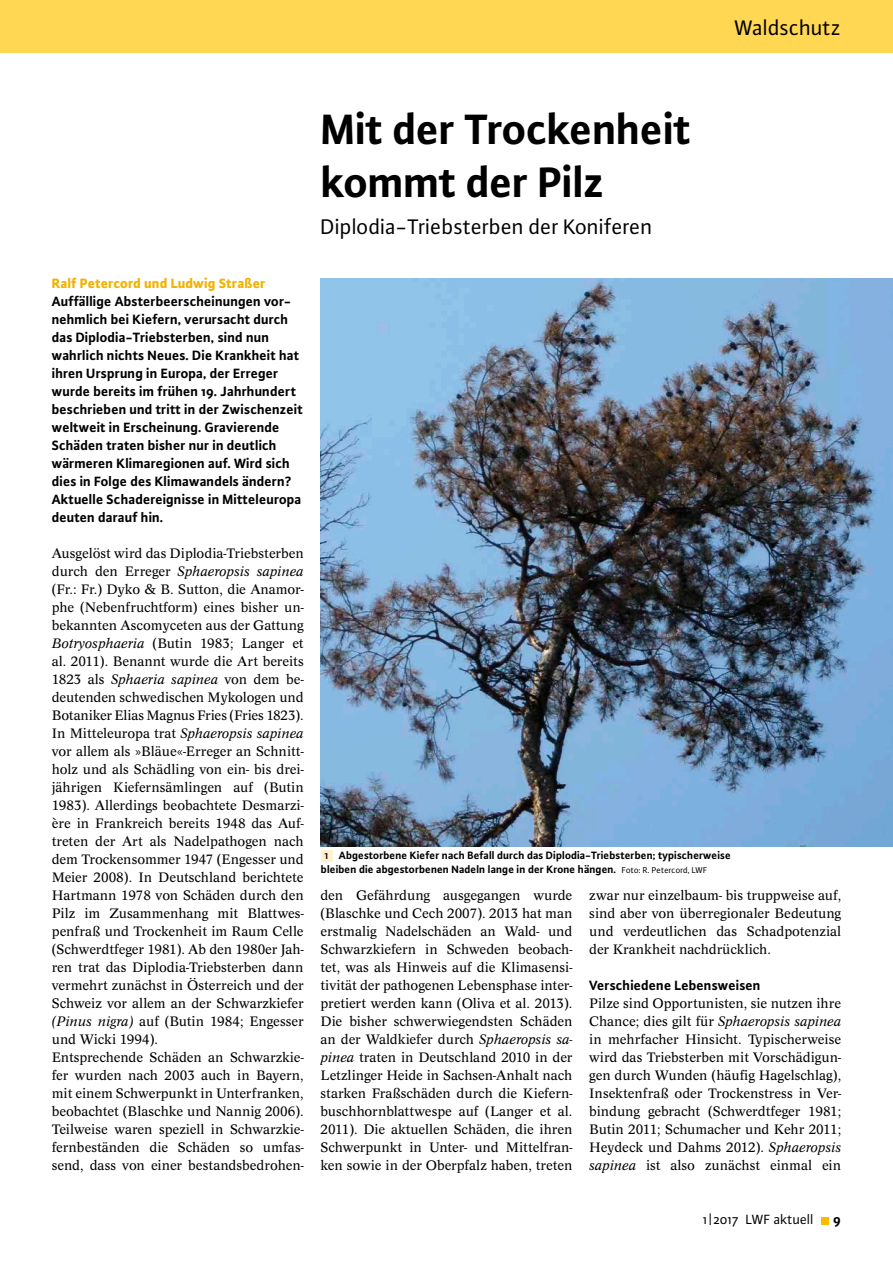
<style>
.page{position:relative;width:893px;height:1263px;background:#fff}
.page>*{position:absolute;margin:0;border:0;box-sizing:border-box;transform-origin:0 0}
.t1{font:700 45px/52.5px "Plus Sans Pro";letter-spacing:-.01em;color:#000}
.t2{font:22.5px "Plus Sans Pro";letter-spacing:-.005em;color:#000}
.t3{font:14.25px/18px "Concept";color:#000;text-align:justify}
.t4{font:700 14.25px/18px "Plus Sans Pro";color:#000}
.t5{font:800 14.25px "Plus Sans Pro";color:#f1b300}
.t6{font:14.25px "Plus Sans Pro";color:#000}
.t7{font:700 11.25px/13.5px "Plus Sans Pro";color:#000}
.s1{font-style:italic}
.s2{font-size:9px}
.s3{font-weight:400;font-size:9px}
</style>
<div class="page">
<div style="left:0;top:0;width:893px;height:53px;background:#ffd753"></div>
<div style="left:821px;top:1217px;width:7px;height:7px;background:#fbb900"></div>
<img style="left:320px;top:278px;width:573px;height:568px">
<div style="left:321px;top:850px;width:12px;height:11px;background:#fff1ce"></div>
<h2 class="t2" style="left:734px;top:12px;width:108px">Waldschutz</h2>
<p class="t5" style="left:52px;top:272px;width:215px">Ralf Petercord und Ludwig Straßer</p>
<p class="t4" style="left:52px;top:291px;width:253px">Auffällige Absterbeerscheinungen vor&shy;nehmlich bei Kiefern, verursacht durch das Diplodia-Triebsterben, sind nun wahrlich nichts Neues. Die Krankheit hat ihren Ursprung in Europa, der Erreger wurde bereits im frühen 19. Jahrhundert beschrieben und tritt in der Zwischenzeit weltweit in Erscheinung. Gravierende Schäden traten bisher nur in deutlich wärmeren Klimaregionen auf. Wird sich dies in Folge des Klimawandels ändern?<br>Aktuelle Schadereignisse in Mitteleuropa deuten darauf hin.</p>
<p class="t3" style="left:52px;top:544px;width:253px;text-align:left">Ausgelöst wird das Diplodia-Triebsterben durch den Erreger <span class="s1">Sphaeropsis sapinea </span>(Fr.: Fr.) Dyko &amp; B. Sutton, die Anamor&shy;phe (Nebenfruchtform) eines bisher un&shy;bekannten Ascomyceten aus der Gattung <span class="s1">Botryosphaeria</span> (Butin 1983; Langer et al. 2011). Benannt wurde die Art bereits 1823 als <span class="s1">Sphaeria sapinea</span> von dem be&shy;deutenden schwedischen Mykologen und Botaniker Elias Magnus Fries (Fries 1823).<br>In Mitteleuropa trat <span class="s1">Sphaeropsis sapinea </span>vor allem als »Bläue«-Erreger an Schnitt&shy;holz und als Schädling von ein- bis drei&shy;jährigen Kiefernsämlingen auf (Butin 1983). Allerdings beobachtete Desmarzi&shy;ère in Frankreich bereits 1948 das Auf&shy;treten der Art als Nadelpathogen nach dem Trockensommer 1947 (Engesser und Meier 2008). In Deutschland berichtete Hartmann 1978 von Schäden durch den Pilz im Zusammenhang mit Blattwes&shy;penfraß und Trockenheit im Raum Celle (Schwerdtfeger 1981). Ab den 1980er Jah&shy;ren trat das Diplodia-Triebsterben dann vermehrt zunächst in Österreich und der Schweiz vor allem an der Schwarzkiefer <span class="s1">(Pinus nigra)</span> auf (Butin 1984; Engesser und Wicki 1994).<br>Entsprechende Schäden an Schwarzkie&shy;fer wurden nach 2003 auch in Bayern, mit einem Schwerpunkt in Unterfranken, beobachtet (Blaschke und Nannig 2006).<br>Teilweise waren speziell in Schwarzkie&shy;fernbeständen die Schäden so umfas&shy;send, dass von einer bestandsbedrohen-</p>
<h1 class="t1" style="left:321px;top:99px;width:372px">Mit der Trockenheit kommt der Pilz</h1>
<h2 class="t2" style="left:321px;top:212px;width:333px">Diplodia-Triebsterben der Koniferen</h2>
<p class="t7" style="left:321px;top:848px;width:411px;text-indent:4px"><span class="s2">1</span> Abgestorbene Kiefer nach Befall durch das Diplodia-Triebsterben; typischerweise bleiben die abgestorbenen Nadeln lange in der Krone hängen. <span class="s3">Foto: R. Petercord, LWF</span></p>
<p class="t3" style="left:320px;top:886px;width:254px">den Gefährdung ausgegangen wurde (Blaschke und Cech 2007). 2013 hat man erstmalig Nadelschäden an Wald- und Schwarzkiefern in Schweden beobach&shy;tet, was als Hinweis auf die Klimasensi&shy;tivität der pathogenen Lebensphase inter&shy;pretiert werden kann (Oliva et al. 2013).<br>Die bisher schwerwiegendsten Schäden an der Waldkiefer durch <span class="s1">Sphaeropsis sa&shy;pinea</span> traten in Deutschland 2010 in der Letzlinger Heide in Sachsen-Anhalt nach starken Fraßschäden durch die Kiefern&shy;buschhornblattwespe auf (Langer et al.<br>2011). Die aktuellen Schäden, die ihren Schwerpunkt in Unter- und Mittelfran&shy;ken sowie in der Oberpfalz haben, treten</p>
<p class="t3" style="left:589px;top:886px;width:253px">zwar nur einzelbaum- bis truppweise auf, sind aber von überregionaler Bedeutung und verdeutlichen das Schadpotenzial der Krankheit nachdrücklich.</p>
<p class="t4" style="left:589px;top:975px;width:173px">Verschiedene Lebensweisen</p>
<p class="t3" style="left:589px;top:994px;width:253px">Pilze sind Opportunisten, sie nutzen ihre Chance; dies gilt für <span class="s1">Sphaeropsis sapinea </span>in mehrfacher Hinsicht. Typischerweise wird das Triebsterben mit Vorschädigun&shy;gen durch Wunden (häufig Hagelschlag), Insektenfraß oder Trockenstress in Ver&shy;bindung gebracht (Schwerdtfeger 1981; Butin 2011; Schumacher und Kehr 2011; Heydeck und Dahms 2012). <span class="s1">Sphaeropsis sapinea</span> ist also zunächst einmal ein</p>
<p class="t6" style="left:703px;top:1210px;width:112px">1|2017 LWF aktuell</p>
<p class="t4" style="left:833px;top:1209px;width:9px">9</p>
</div>
